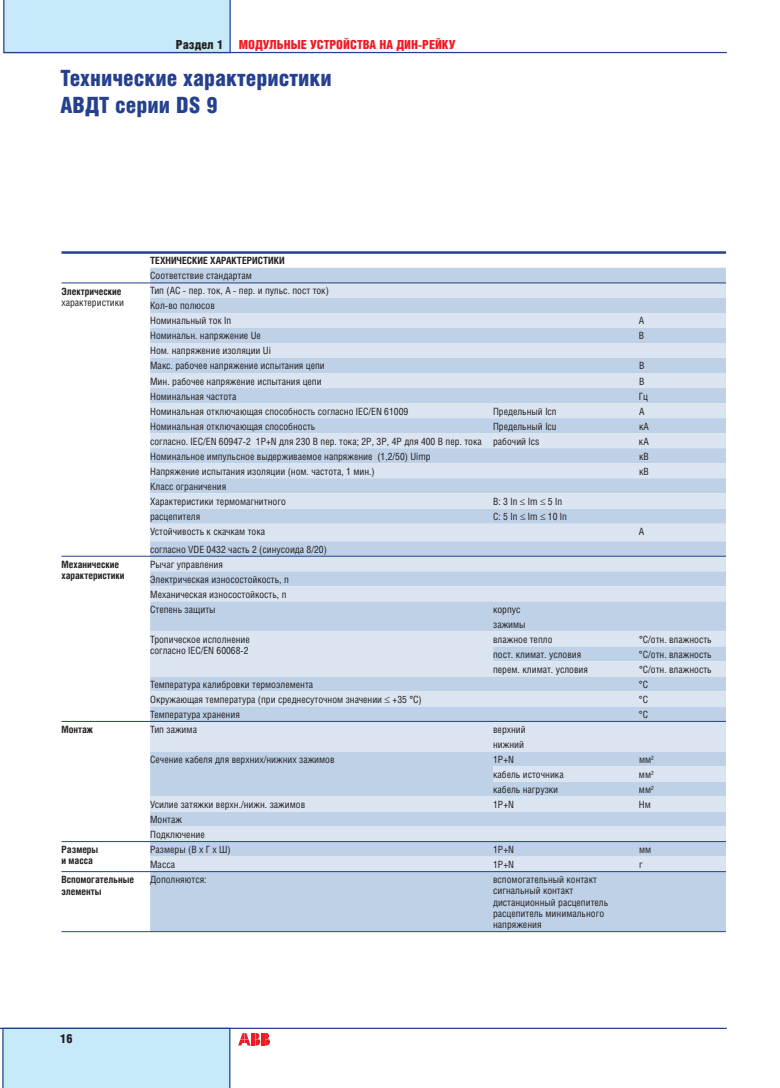
<style>
.page{position:relative;width:780px;height:1088px;background:#fff}
.page>*{position:absolute;margin:0;border:0;box-sizing:border-box;transform-origin:0 0}
.t1{font:900 22.5px/27px "Helios Cond";color:#25408e}
.t2{font:900 12.5px "Helios Cond";color:#ed1c24}
.t3{font:900 12.5px "Helios Cond";color:#231f20}
.t4{font:10px/15px "Helios Cond";color:#231f20}
.t5{font:700 10px/11.2px "Helios Cond";color:#231f20}
.s1{color:#231f20}
.s2{font-weight:400}
.s3{font-weight:700}
</style>
<div class="page">
<div style="left:2px;top:1029px;width:228px;height:59px;background:#c7eafb"></div>
<hr style="left:4px;top:52px;width:722px;height:1px;background:#25408e">
<hr style="left:0;top:1028px;width:726px;height:1px;background:#25408e">
<div style="left:3px;top:0;width:228px;height:53px;background:#c7eafb"></div>
<svg style="left:238px;top:1033px;width:32px;height:12px"></svg>
<div style="left:150px;top:268px;width:576px;height:663px;background:#bfd1e7"></div>
<svg style="left:150px;top:284px;width:576px;height:587px;background:#cddbec"></svg>
<hr style="left:61px;top:283px;width:719px;height:1px;background:#25408e">
<hr style="left:61px;top:556px;width:719px;height:1px;background:#25408e">
<hr style="left:61px;top:721px;width:719px;height:1px;background:#25408e">
<hr style="left:61px;top:841px;width:719px;height:1px;background:#25408e">
<hr style="left:61px;top:871px;width:719px;height:1px;background:#25408e">
<hr style="left:61px;top:931px;width:719px;height:1px;background:#25408e">
<hr style="left:61px;top:251px;width:719px;height:3px;background:#25408e">
<div style="left:726px;top:237px;width:54px;height:730px;background:#fff"></div>
<p class="t2" style="left:176px;top:40px;width:281px"><span class="s1">Раздел 1</span> МОДУЛЬНЫЕ УСТРОЙСТВА НА ДИН-РЕЙКУ</p>
<p class="t1" style="left:61px;top:66px;width:272px">Технические характеристики<br>АВДТ серии DS 9</p>
<p class="t5" style="left:150px;top:254px;width:136px;line-height:15px">ТЕХНИЧЕСКИЕ ХАРАКТЕРИСТИКИ<br><span class="s2">Соответствие стандартам</span></p>
<p class="t4" style="left:61px;top:286px;width:64px;line-height:11.2px"><span class="s3">Электрические </span>характеристики</p>
<p class="t4" style="left:150px;top:284px;width:180px">Тип (АС - пер. ток, А - пер. и пульс. пост ток)<br>Кол-во полюсов<br>Номинальный ток In</p>
<p class="t4" style="left:639px;top:314px;width:7px">A</p>
<p class="t4" style="left:150px;top:329px;width:112px">Номинальн. напряжение Ue</p>
<p class="t4" style="left:639px;top:329px;width:7px">В</p>
<p class="t4" style="left:150px;top:344px;width:176px">Ном. напряжение изоляции Ui<br>Макс. рабочее напряжение испытания цепи</p>
<p class="t4" style="left:639px;top:359px;width:7px">В</p>
<p class="t4" style="left:150px;top:374px;width:173px">Мин. рабочее напряжение испытания цепи</p>
<p class="t4" style="left:639px;top:374px;width:7px">В</p>
<p class="t4" style="left:150px;top:389px;width:88px">Номинальная частота</p>
<p class="t4" style="left:639px;top:389px;width:11px">Гц</p>
<p class="t4" style="left:150px;top:404px;width:260px">Номинальная отключающая способность согласно IEC/EN 61009</p>
<p class="t4" style="left:493px;top:404px;width:65px">Предельный Icn</p>
<p class="t4" style="left:639px;top:404px;width:7px">A</p>
<p class="t4" style="left:150px;top:419px;width:167px">Номинальная отключающая способность</p>
<p class="t4" style="left:493px;top:419px;width:65px">Предельный Icu</p>
<p class="t4" style="left:639px;top:419px;width:11px">кА</p>
<p class="t4" style="left:150px;top:434px;width:391px">согласно. IEC/EN 60947-2 1P+N для 230 В пер. тока; 2P, 3P, 4P для 400 В пер. тока рабочий Ics</p>
<p class="t4" style="left:639px;top:434px;width:11px">кА</p>
<p class="t4" style="left:150px;top:449px;width:282px">Номинальное импульсное выдерживаемое напряжение (1,2/50) Uimp</p>
<p class="t4" style="left:639px;top:449px;width:11px">кВ</p>
<p class="t4" style="left:150px;top:464px;width:226px">Напряжение испытания изоляции (ном. частота, 1 мин.)</p>
<p class="t4" style="left:639px;top:464px;width:11px">кВ</p>
<p class="t4" style="left:150px;top:479px;width:137px">Класс ограничения<br>Характеристики термомагнитного</p>
<p class="t4" style="left:493px;top:494px;width:71px">B: 3 In ≤ Im ≤ 5 In</p>
<p class="t4" style="left:150px;top:510px;width:52px">расцепителя</p>
<p class="t4" style="left:493px;top:510px;width:75px">C: 5 In ≤ Im ≤ 10 In</p>
<p class="t4" style="left:150px;top:525px;width:116px">Устойчивость к скачкам тока</p>
<p class="t4" style="left:639px;top:525px;width:7px">A</p>
<p class="t4" style="left:150px;top:542px;width:178px">согласно VDE 0432 часть 2 (синусоида 8/20)</p>
<p class="t5" style="left:61px;top:559px;width:64px">Механические характеристики</p>
<p class="t4" style="left:150px;top:557px;width:140px">Рычаг управления<br>Электрическая износостойкость, n<br>Механическая износостойкость, n<br>Степень защиты</p>
<p class="t4" style="left:493px;top:602px;width:34px">корпус зажимы</p>
<p class="t4" style="left:150px;top:634px;width:101px;line-height:11.2px">Тропическое исполнение согласно IEC/EN 60068-2</p>
<p class="t4" style="left:493px;top:632px;width:61px">влажное тепло</p>
<p class="t4" style="left:639px;top:632px;width:74px">°C/отн. влажность</p>
<p class="t4" style="left:493px;top:647px;width:90px">пост. климат. условия</p>
<p class="t4" style="left:639px;top:647px;width:74px">°C/отн. влажность</p>
<p class="t4" style="left:493px;top:663px;width:96px">перем. климат. условия</p>
<p class="t4" style="left:639px;top:663px;width:74px">°C/отн. влажность</p>
<p class="t4" style="left:150px;top:678px;width:164px">Температура калибровки термоэлемента</p>
<p class="t4" style="left:639px;top:678px;width:11px">°C</p>
<p class="t4" style="left:150px;top:693px;width:273px">Окружающая температура (при среднесуточном значении ≤ +35 °С)</p>
<p class="t4" style="left:639px;top:693px;width:11px">°C</p>
<p class="t4" style="left:150px;top:708px;width:91px">Температура хранения</p>
<p class="t4" style="left:639px;top:708px;width:11px">°C</p>
<p class="t5" style="left:61px;top:725px;width:33px">Монтаж</p>
<p class="t4" style="left:150px;top:723px;width:48px">Тип зажима</p>
<p class="t4" style="left:493px;top:723px;width:34px">верхний нижний</p>
<p class="t4" style="left:150px;top:753px;width:186px">Сечение кабеля для верхних/нижних зажимов</p>
<p class="t4" style="left:493px;top:753px;width:22px">1P+N</p>
<p class="t4" style="left:639px;top:753px;width:16px">мм<sup>2</sup></p>
<p class="t4" style="left:493px;top:768px;width:72px">кабель источника</p>
<p class="t4" style="left:639px;top:768px;width:16px">мм<sup>2</sup></p>
<p class="t4" style="left:493px;top:783px;width:67px">кабель нагрузки</p>
<p class="t4" style="left:639px;top:783px;width:16px">мм<sup>2</sup></p>
<p class="t4" style="left:150px;top:798px;width:156px">Усилие затяжки верхн./нижн. зажимов</p>
<p class="t4" style="left:493px;top:798px;width:22px">1P+N</p>
<p class="t4" style="left:639px;top:798px;width:13px">Нм</p>
<p class="t4" style="left:150px;top:813px;width:56px">Монтаж<br>Подключение</p>
<p class="t5" style="left:61px;top:845px;width:38px">Размеры и масса</p>
<p class="t4" style="left:150px;top:843px;width:82px">Размеры (В x Г x Ш)</p>
<p class="t4" style="left:493px;top:843px;width:22px">1P+N</p>
<p class="t4" style="left:639px;top:843px;width:14px">мм</p>
<p class="t4" style="left:150px;top:858px;width:26px">Масса</p>
<p class="t4" style="left:493px;top:858px;width:22px">1P+N</p>
<p class="t4" style="left:639px;top:858px;width:5px">г</p>
<p class="t5" style="left:61px;top:875px;width:74px">Вспомогательные элементы</p>
<p class="t4" style="left:150px;top:873px;width:58px">Дополняются:</p>
<p class="t4" style="left:493px;top:875px;width:117px;line-height:11.2px">вспомогательный контакт сигнальный контакт дистанционный расцепитель расцепитель минимального напряжения</p>
<p class="t3" style="left:60px;top:1034px;width:14px">16</p>
</div>
